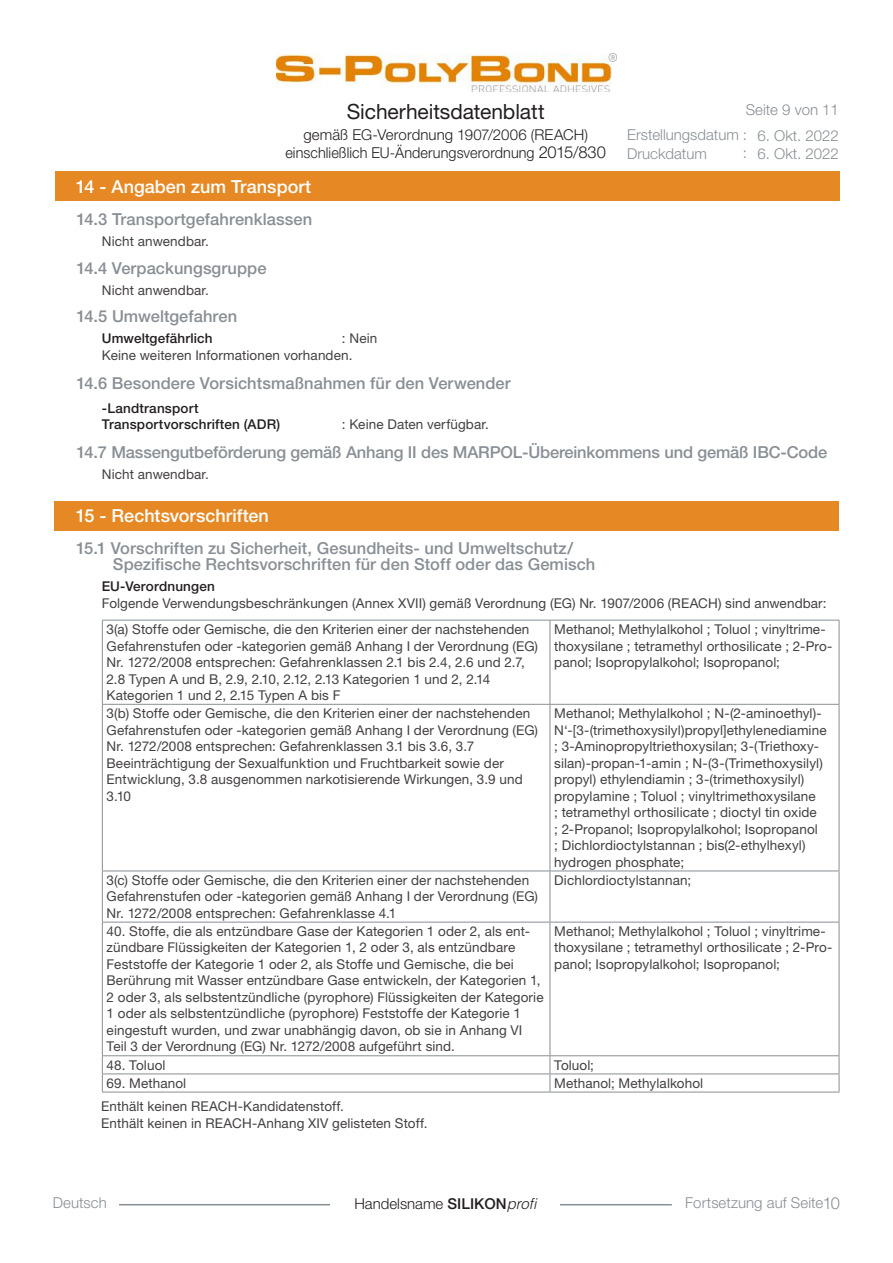
<style>
.page{position:relative;width:893px;height:1263px;background:#fff}
.page>*{position:absolute;margin:0;border:0;box-sizing:border-box;transform-origin:0 0}
.t1{font:21px "Helvetica Neue LT Std";letter-spacing:-.005em;color:#241f1f}
.t2{font:500 18px "Helvetica Neue LT Std";color:#fff}
.t3{font:500 16.5px/16.5px "Helvetica Neue LT Std";letter-spacing:.005em;color:#888f95}
.t4{font:300 15px/18px "Helvetica Neue LT Std";letter-spacing:.005em;color:#241f1f;text-align:center}
.t5{font:300 15px/25.3px "Helvetica Neue LT Std";color:#888f95}
.t6{font:13.5px/16.5px "Helvetica Neue LT Std";letter-spacing:.01em;color:#444041}
.t7{font:500 13.5px/16.5px "Helvetica Neue LT Std";letter-spacing:.01em;color:#241f1f}
.s1{font-size:16.5px}
.s2{font-weight:500}
.s3{font-family:"Helvetica LT Std";font-style:italic}
</style>
<div class="page">
<img style="left:276px;top:53px;width:341px;height:39px">
<hr style="left:119px;top:1204px;width:553px;height:1px;background:#888f95">
<div style="left:331px;top:1198px;width:229px;height:30px;background:#fff"></div>
<div style="left:55px;top:171px;width:785px;height:30px;background:#e68925"></div>
<div style="left:54px;top:501px;width:785px;height:29px;background:#e68925"></div>
<hr style="left:102px;top:620px;width:448px;height:1px;background:#888f95">
<hr style="left:102px;top:620px;width:1px;height:84px;background:#888f95">
<hr style="left:550px;top:620px;width:289px;height:1px;background:#888f95">
<hr style="left:550px;top:620px;width:1px;height:84px;background:#888f95">
<hr style="left:839px;top:620px;width:1px;height:84px;background:#888f95">
<hr style="left:102px;top:704px;width:448px;height:1px;background:#888f95">
<hr style="left:102px;top:705px;width:1px;height:165px;background:#888f95">
<hr style="left:550px;top:704px;width:289px;height:1px;background:#888f95">
<hr style="left:550px;top:705px;width:1px;height:165px;background:#888f95">
<hr style="left:839px;top:705px;width:1px;height:165px;background:#888f95">
<hr style="left:102px;top:870px;width:448px;height:1px;background:#888f95">
<hr style="left:102px;top:871px;width:1px;height:51px;background:#888f95">
<hr style="left:550px;top:870px;width:289px;height:1px;background:#888f95">
<hr style="left:550px;top:871px;width:1px;height:51px;background:#888f95">
<hr style="left:839px;top:871px;width:1px;height:51px;background:#888f95">
<hr style="left:102px;top:922px;width:448px;height:1px;background:#888f95">
<hr style="left:102px;top:922px;width:1px;height:133px;background:#888f95">
<hr style="left:550px;top:922px;width:289px;height:1px;background:#888f95">
<hr style="left:550px;top:922px;width:1px;height:133px;background:#888f95">
<hr style="left:839px;top:922px;width:1px;height:133px;background:#888f95">
<hr style="left:102px;top:1055px;width:448px;height:1px;background:#888f95">
<hr style="left:550px;top:1055px;width:289px;height:1px;background:#888f95">
<hr style="left:102px;top:1073px;width:448px;height:1px;background:#888f95">
<svg style="left:102px;top:1056px;width:1px;height:36px"></svg>
<hr style="left:550px;top:1073px;width:289px;height:1px;background:#888f95">
<svg style="left:550px;top:1056px;width:1px;height:36px"></svg>
<svg style="left:839px;top:1056px;width:1px;height:36px"></svg>
<hr style="left:102px;top:1092px;width:448px;height:1px;background:#888f95">
<hr style="left:550px;top:1092px;width:289px;height:1px;background:#888f95">
<h1 class="t1" style="left:347px;top:99px;width:199px">Sicherheitsdatenblatt</h1>
<p class="t4" style="left:285px;top:126px;width:322px">gemäß EG-Verordnung 1907/2006 (REACH) einschließlich EU-Änderungsverordnung <span class="s1">2015/830</span></p>
<p class="t5" style="left:757px;top:122px;width:83px">6. Okt. 2022</p>
<p class="t5" style="left:627px;top:97px;width:213px;text-indent:119px">Seite 9 von 11<br>Erstellungsdatum :</p>
<p class="t5" style="left:627px;top:140px;width:81px">Druckdatum</p>
<p class="t5" style="left:743px;top:140px;width:6px">:</p>
<p class="t5" style="left:757px;top:140px;width:83px">6. Okt. 2022</p>
<h2 class="t2" style="left:76px;top:176px;width:237px">14 - Angaben zum Transport</h2>
<p class="t3" style="left:76px;top:211px;width:237px">14.3 Transportgefahrenklassen</p>
<p class="t6" style="left:102px;top:233px;width:109px">Nicht anwendbar.</p>
<p class="t3" style="left:76px;top:260px;width:192px">14.4 Verpackungsgruppe</p>
<p class="t6" style="left:102px;top:282px;width:109px">Nicht anwendbar.</p>
<p class="t3" style="left:76px;top:308px;width:162px">14.5 Umweltgefahren</p>
<p class="t7" style="left:102px;top:330px;width:112px">Umweltgefährlich</p>
<p class="t6" style="left:102px;top:330px;width:277px;text-indent:240px">: Nein<br>Keine weiteren Informationen vorhanden.</p>
<p class="t3" style="left:76px;top:374px;width:436px">14.6 Besondere Vorsichtsmaßnahmen für den Verwender</p>
<p class="t7" style="left:102px;top:399px;width:180px">-Landtransport<br>Transportvorschriften (ADR)</p>
<p class="t6" style="left:342px;top:416px;width:149px">: Keine Daten verfügbar.</p>
<p class="t3" style="left:76px;top:444px;width:752px">14.7 Massengutbeförderung gemäß Anhang II des MARPOL-Übereinkommens und gemäß IBC-Code</p>
<p class="t6" style="left:102px;top:466px;width:109px">Nicht anwendbar.</p>
<h2 class="t2" style="left:76px;top:505px;width:195px">15 - Rechtsvorschriften</h2>
<p class="t3" style="left:113px;top:539px;width:484px;text-indent:-37px">15.1 Vorschriften zu Sicherheit, Gesundheits- und Umweltschutz/<br>Spezifische Rechtsvorschriften für den Stoff oder das Gemisch</p>
<p class="t7" style="left:102px;top:578px;width:115px">EU-Verordnungen</p>
<p class="t6" style="left:107px;top:589px;width:722px;line-height:26.4px;text-indent:-5px">Folgende Verwendungsbeschränkungen (Annex XVII) gemäß Verordnung (EG) Nr. 1907/2006 (REACH) sind anwendbar:<br>3(a) Stoffe oder Gemische, die den Kriterien einer der nachstehenden</p>
<p class="t6" style="left:107px;top:637px;width:433px">Gefahrenstufen oder -kategorien gemäß Anhang I der Verordnung (EG)<br>Nr. 1272/2008 entsprechen: Gefahrenklassen 2.1 bis 2.4, 2.6 und 2.7, 2.8 Typen A und B, 2.9, 2.10, 2.12, 2.13 Kategorien 1 und 2, 2.14<br>Kategorien 1 und 2, 2.15 Typen A bis F</p>
<p class="t6" style="left:554px;top:621px;width:280px">Methanol; Methylalkohol ; Toluol ; vinyltrime&shy;thoxysilane ; tetramethyl orthosilicate ; 2-Pro&shy;panol; Isopropylalkohol; Isopropanol;</p>
<p class="t6" style="left:107px;top:705px;width:433px">3(b) Stoffe oder Gemische, die den Kriterien einer der nachstehenden Gefahrenstufen oder -kategorien gemäß Anhang I der Verordnung (EG)<br>Nr. 1272/2008 entsprechen: Gefahrenklassen 3.1 bis 3.6, 3.7<br>Beeinträchtigung der Sexualfunktion und Fruchtbarkeit sowie der Entwicklung, 3.8 ausgenommen narkotisierende Wirkungen, 3.9 und 3.10</p>
<p class="t6" style="left:554px;top:705px;width:274px">Methanol; Methylalkohol ; N-(2-aminoethyl)- N‘-[3-(trimethoxysilyl)propyl]ethylenediamine ; 3-Aminopropyltriethoxysilan; 3-(Triethoxy&shy;silan)-propan-1-amin ; N-(3-(Trimethoxysilyl) propyl) ethylendiamin ; 3-(trimethoxysilyl) propylamine ; Toluol ; vinyltrimethoxysilane<br>; tetramethyl orthosilicate ; dioctyl tin oxide<br>; 2-Propanol; Isopropylalkohol; Isopropanol<br>; Dichlordioctylstannan ; bis(2-ethylhexyl) hydrogen phosphate;</p>
<p class="t6" style="left:107px;top:871px;width:433px">3(c) Stoffe oder Gemische, die den Kriterien einer der nachstehenden<br>Gefahrenstufen oder -kategorien gemäß Anhang I der Verordnung (EG)<br>Nr. 1272/2008 entsprechen: Gefahrenklasse 4.1</p>
<p class="t6" style="left:554px;top:871px;width:139px">Dichlordioctylstannan;</p>
<p class="t6" style="left:107px;top:923px;width:439px">40. Stoffe, die als entzündbare Gase der Kategorien 1 oder 2, als ent&shy;zündbare Flüssigkeiten der Kategorien 1, 2 oder 3, als entzündbare Feststoffe der Kategorie 1 oder 2, als Stoffe und Gemische, die bei Berührung mit Wasser entzündbare Gase entwickeln, der Kategorien 1, 2 oder 3, als selbstentzündliche (pyrophore) Flüssigkeiten der Kategorie 1 oder als selbstentzündliche (pyrophore) Feststoffe der Kategorie 1 eingestuft wurden, und zwar unabhängig davon, ob sie in Anhang VI Teil 3 der Verordnung (EG) Nr. 1272/2008 aufgeführt sind.</p>
<p class="t6" style="left:554px;top:923px;width:280px">Methanol; Methylalkohol ; Toluol ; vinyltrime&shy;thoxysilane ; tetramethyl orthosilicate ; 2-Pro&shy;panol; Isopropylalkohol; Isopropanol;</p>
<p class="t6" style="left:107px;top:1056px;width:60px">48. Toluol</p>
<p class="t6" style="left:554px;top:1056px;width:41px">Toluol;</p>
<p class="t6" style="left:107px;top:1074px;width:81px">69. Methanol</p>
<p class="t6" style="left:554px;top:1074px;width:150px">Methanol; Methylalkohol</p>
<p class="t6" style="left:101px;top:1098px;width:328px">Enthält keinen REACH-Kandidatenstoff.<br>Enthält keinen in REACH-Anhang XIV gelisteten Stoff.</p>
<p class="t5" style="left:53px;top:1190px;width:56px">Deutsch</p>
<p class="t4" style="left:354px;top:1194px;width:183px">Handelsname <span class="s2">SILIKON</span><span class="s3">profi</span></p>
<p class="t5" style="left:685px;top:1190px;width:156px">Fortsetzung auf Seite<span class="s1">10</span></p>
</div>
